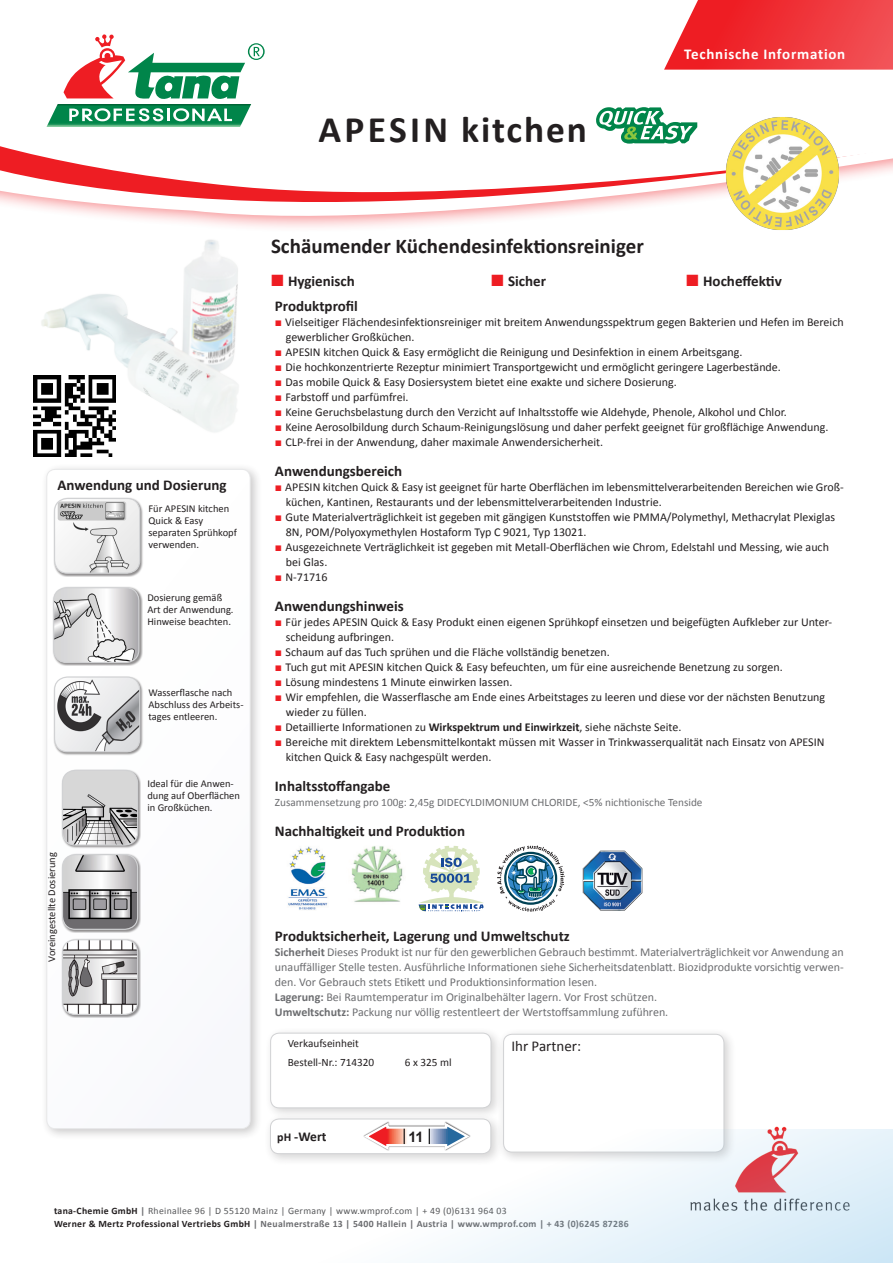
<style>
.page{position:relative;width:893px;height:1263px;background:#fff}
.page>*{position:absolute;margin:0;border:0;box-sizing:border-box;transform-origin:0 0}
.t1{font:700 37.5px "Calibri";letter-spacing:.05em;color:#231f20}
.t2{font:700 21px "Calibri";color:#231f20}
.t3{font:700 15px "Calibri";color:#231f20}
.t4{font:700 15px "Calibri";letter-spacing:.05em;color:#fff}
.t5{font:15px "Calibri";color:#231f20}
.t6{font:700 14.4px "Arial";color:#231f20}
.t7{font:700 13.5px "Calibri";color:#231f20}
.t8{font:12px "Calibri";color:#231f20}
.t9{font:12px/15px "Calibri";color:#6c6d70;text-align:justify}
.t10{font:11.25px "Calibri";color:#6c6d70}
.t11{font:11.25px "Calibri";color:#231f20}
.t12{font:10.5px/12px "Calibri";color:#231f20}
.t13{font:700 9.75px "Calibri";letter-spacing:.03em;color:#6c6d70}
.t14{font:9.75px "Calibri";letter-spacing:.03em;color:#57585a}
.s1{font-family:"Arial";font-weight:400;font-size:24.3px;color:#ee1d23}
.s2{font-family:"Arial";color:#ee1d23}
.s3{font-weight:700}
.s4{font-size:12px}
.s5{font-weight:700;color:#231f20}
.s6{font-weight:700;color:#6c6d70}
.s7{color:#231f20}
</style>
<div class="page">
<svg style="left:251px;top:222px;width:199px;height:6px"></svg>
<svg style="left:251px;top:212px;width:319px;height:10px"></svg>
<svg style="left:0;top:122px;width:893px;height:90px"></svg>
<div style="left:40px;top:463px;width:223px;height:678px;background:#231f20;opacity:.49"></div>
<div style="left:47px;top:469px;width:203px;height:660px;background:#fcfcfe;border-radius:9px"></div>
<div style="left:46px;top:469px;width:205px;height:660px;border:1px solid #d1d2d4;border-radius:9px"></div>
<svg style="left:664px;top:0;width:229px;height:70px;background:#f04247"></svg>
<svg style="left:375px;top:1121px;width:84px;height:8px"></svg>
<svg style="left:46px;top:34px;width:219px;height:93px"></svg>
<div style="left:264px;top:1026px;width:239px;height:94px;background:#231f20;opacity:.2"></div>
<div style="left:271px;top:1033px;width:220px;height:75px;background:#fff;border-radius:9px"></div>
<div style="left:270px;top:1033px;width:221px;height:75px;border:1px solid #d1d2d4;border-radius:9px"></div>
<div style="left:497px;top:1028px;width:239px;height:136px;background:#231f20;opacity:.2"></div>
<div style="left:504px;top:1034px;width:220px;height:118px;background:#fff;border-radius:9px"></div>
<div style="left:503px;top:1034px;width:221px;height:118px;border:1px solid #d1d2d4;border-radius:9px"></div>
<div style="left:53px;top:587px;width:90px;height:79px;background:#231f20;opacity:.5"></div>
<img style="left:54px;top:588px;width:85px;height:74px">
<div style="left:53px;top:587px;width:86px;height:76px;border:1px solid #d1d2d4;border-radius:13px"></div>
<img style="left:33px;top:201px;width:218px;height:241px">
<img style="left:288px;top:846px;width:40px;height:64px">
<img style="left:351px;top:846px;width:52px;height:56px">
<svg style="left:418px;top:846px;width:66px;height:65px"></svg>
<svg style="left:497px;top:845px;width:68px;height:66px"></svg>
<img style="left:582px;top:850px;width:61px;height:61px">
<div style="left:61px;top:769px;width:80px;height:80px;background:#231f20;opacity:.5"></div>
<img style="left:63px;top:770px;width:75px;height:75px">
<div style="left:62px;top:770px;width:76px;height:75px;border:1px solid #d1d2d4;border-radius:13px"></div>
<div style="left:61px;top:853px;width:80px;height:80px;background:#231f20;opacity:.5"></div>
<img style="left:63px;top:855px;width:75px;height:74px">
<div style="left:62px;top:854px;width:76px;height:76px;border:1px solid #d1d2d4;border-radius:13px"></div>
<div style="left:61px;top:939px;width:80px;height:79px;background:#231f20;opacity:.5"></div>
<img style="left:63px;top:940px;width:75px;height:74px">
<div style="left:62px;top:939px;width:76px;height:76px;border:1px solid #d1d2d4;border-radius:13px"></div>
<svg style="left:596px;top:107px;width:101px;height:37px"></svg>
<svg style="left:40px;top:1129px;width:853px;height:134px"></svg>
<div style="left:53px;top:497px;width:91px;height:80px;background:#231f20;opacity:.5"></div>
<img style="left:55px;top:499px;width:84px;height:74px">
<div style="left:54px;top:498px;width:86px;height:76px;border:1px solid #d1d2d4;border-radius:13px"></div>
<div style="left:53px;top:676px;width:91px;height:79px;background:#231f20;opacity:.5"></div>
<img style="left:55px;top:677px;width:85px;height:75px">
<div style="left:54px;top:676px;width:86px;height:76px;border:1px solid #d1d2d4;border-radius:13px"></div>
<img style="left:33px;top:375px;width:82px;height:82px">
<img style="left:724px;top:117px;width:117px;height:113px">
<p class="t1" style="left:319px;top:106px;width:270px">APESIN kitchen</p>
<p class="t4" style="left:684px;top:44px;width:163px">Technische Information</p>
<p class="t3" style="left:57px;top:475px;width:171px">Anwendung und Dosierung</p>
<p class="t12" style="left:148px;top:502px;width:90px">Für APESIN kitchen<br>Quick &amp; Easy separaten Sprühkopf verwenden.</p>
<p class="t12" style="left:147px;top:592px;width:88px">Dosierung gemäß<br>Art der Anwendung.<br>Hinweise beachten.</p>
<p class="t12" style="left:148px;top:687px;width:97px">Wasserflasche nach<br>Abschluss des Arbeits&shy;tages entleeren.</p>
<p class="t12" style="left:46px;top:962px;width:111px;rotate:-90deg">Voreingestellte Dosierung</p>
<p class="t12" style="left:147px;top:777px;width:94px">Ideal für die Anwen&shy;dung auf Oberflächen in Großküchen.</p>
<p class="t2" style="left:271px;top:233px;width:374px">Schäumender Küchendesinfektionsreiniger</p>
<p class="t3" style="left:270px;top:271px;width:86px"><span class="s1">■</span> Hygienisch</p>
<p class="t3" style="left:490px;top:271px;width:57px"><span class="s1">■</span> Sicher</p>
<p class="t3" style="left:685px;top:271px;width:98px"><span class="s1">■</span> Hocheffektiv</p>
<p class="t3" style="left:275px;top:296px;width:84px">Produktprofil</p>
<p class="t8" style="left:275px;top:314px;width:570px"><span class="s2">■</span> Vielseitiger Flächendesinfektionsreiniger mit breitem Anwendungsspektrum gegen Bakterien und Hefen im Bereich</p>
<p class="t8" style="left:286px;top:329px;width:130px">gewerblicher Großküchen.</p>
<p class="t8" style="left:275px;top:344px;width:469px"><span class="s2">■</span> APESIN kitchen Quick &amp; Easy ermöglicht die Reinigung und Desinfektion in einem Arbeitsgang.</p>
<p class="t8" style="left:275px;top:359px;width:507px"><span class="s2">■</span> Die hochkonzentrierte Rezeptur minimiert Transportgewicht und ermöglicht geringere Lagerbestände.</p>
<p class="t8" style="left:275px;top:374px;width:403px"><span class="s2">■</span> Das mobile Quick &amp; Easy Dosiersystem bietet eine exakte und sichere Dosierung.</p>
<p class="t8" style="left:275px;top:389px;width:135px"><span class="s2">■</span> Farbstoff und parfümfrei.</p>
<p class="t8" style="left:275px;top:404px;width:513px"><span class="s2">■</span> Keine Geruchsbelastung durch den Verzicht auf Inhaltsstoffe wie Aldehyde, Phenole, Alkohol und Chlor.</p>
<p class="t8" style="left:275px;top:419px;width:555px"><span class="s2">■</span> Keine Aerosolbildung durch Schaum-Reinigungslösung und daher perfekt geeignet für großflächige Anwendung.</p>
<p class="t8" style="left:275px;top:434px;width:330px"><span class="s2">■</span> CLP-frei in der Anwendung, daher maximale Anwendersicherheit.</p>
<p class="t3" style="left:275px;top:461px;width:129px">Anwendungsbereich</p>
<p class="t8" style="left:275px;top:479px;width:570px"><span class="s2">■</span> APESIN kitchen Quick &amp; Easy ist geeignet für harte Oberflächen im lebensmittelverarbeitenden Bereichen wie Groß-</p>
<p class="t8" style="left:286px;top:494px;width:377px">küchen, Kantinen, Restaurants und der lebensmittelverarbeitenden Industrie.</p>
<p class="t8" style="left:275px;top:509px;width:562px"><span class="s2">■</span> Gute Materialverträglichkeit ist gegeben mit gängigen Kunststoffen wie PMMA/Polymethyl, Methacrylat Plexiglas</p>
<p class="t8" style="left:286px;top:524px;width:302px">8N, POM/Polyoxymethylen Hostaform Typ C 9021, Typ 13021.</p>
<p class="t8" style="left:275px;top:539px;width:556px"><span class="s2">■</span> Ausgezeichnete Verträglichkeit ist gegeben mit Metall-Oberflächen wie Chrom, Edelstahl und Messing, wie auch</p>
<p class="t8" style="left:286px;top:554px;width:43px">bei Glas.</p>
<p class="t8" style="left:275px;top:569px;width:54px"><span class="s2">■</span> N-71716</p>
<p class="t3" style="left:275px;top:596px;width:130px">Anwendungshinweis</p>
<p class="t8" style="left:275px;top:614px;width:559px"><span class="s2">■</span> Für jedes APESIN Quick &amp; Easy Produkt einen eigenen Sprühkopf einsetzen und beigefügten Aufkleber zur Unter-</p>
<p class="t8" style="left:286px;top:629px;width:110px">scheidung aufbringen.</p>
<p class="t8" style="left:275px;top:644px;width:336px"><span class="s2">■</span> Schaum auf das Tuch sprühen und die Fläche vollständig benetzen.</p>
<p class="t8" style="left:275px;top:659px;width:509px"><span class="s2">■</span> Tuch gut mit APESIN kitchen Quick &amp; Easy befeuchten, um für eine ausreichende Benetzung zu sorgen.</p>
<p class="t8" style="left:275px;top:674px;width:239px"><span class="s2">■</span> Lösung mindestens 1 Minute einwirken lassen.</p>
<p class="t8" style="left:275px;top:689px;width:552px"><span class="s2">■</span> Wir empfehlen, die Wasserflasche am Ende eines Arbeitstages zu leeren und diese vor der nächsten Benutzung</p>
<p class="t8" style="left:286px;top:704px;width:82px">wieder zu füllen.</p>
<p class="t8" style="left:275px;top:719px;width:408px"><span class="s2">■</span> Detaillierte Informationen zu <span class="s3">Wirkspektrum und Einwirkzeit</span>, siehe nächste Seite.</p>
<p class="t8" style="left:275px;top:734px;width:551px"><span class="s2">■</span> Bereiche mit direktem Lebensmittelkontakt müssen mit Wasser in Trinkwasserqualität nach Einsatz von APESIN</p>
<p class="t8" style="left:286px;top:749px;width:207px">kitchen Quick &amp; Easy nachgespült werden.</p>
<p class="t3" style="left:275px;top:776px;width:117px">Inhaltsstoffangabe</p>
<p class="t10" style="left:275px;top:795px;width:429px">Zusammensetzung pro 100g: 2,45g DIDECYLDIMONIUM CHLORIDE, &lt;5% nichtionische Tenside</p>
<p class="t3" style="left:275px;top:821px;width:192px">Nachhaltigkeit und Produktion</p>
<p class="t3" style="left:275px;top:926px;width:296px">Produktsicherheit, Lagerung und Umweltschutz</p>
<p class="t9" style="left:275px;top:944px;width:570px"><span class="s3">Sicherheit</span> Dieses Produkt ist nur für den gewerblichen Gebrauch bestimmt. Materialverträglichkeit vor Anwendung an unauffälliger Stelle testen. Ausführliche Informationen siehe Sicherheitsdatenblatt. Biozidprodukte vorsichtig verwen&shy;den. Vor Gebrauch stets Etikett und Produktionsinformation lesen.</p>
<p class="t9" style="left:275px;top:989px;width:384px"><span class="s3">Lagerung:</span> Bei Raumtemperatur im Originalbehälter lagern. Vor Frost schützen.</p>
<p class="t9" style="left:275px;top:1004px;width:395px"><span class="s3">Umweltschutz:</span> Packung nur völlig restentleert der Wertstoffsammlung zuführen.</p>
<p class="t11" style="left:288px;top:1036px;width:73px">Verkaufseinheit</p>
<p class="t11" style="left:288px;top:1055px;width:88px">Bestell-Nr.: 714320</p>
<p class="t11" style="left:405px;top:1055px;width:48px">6 x 325 ml</p>
<p class="t7" style="left:277px;top:1127px;width:51px"><span class="s4">pH</span> -Wert</p>
<p class="t6" style="left:408px;top:1126px;width:17px">11</p>
<p class="t5" style="left:511px;top:1037px;width:71px">Ihr Partner:</p>
<p class="t14" style="left:54px;top:1204px;width:454px"><span class="s5">tana-Chemie GmbH</span> <span class="s6">|</span> Rheinallee 96 | D 55120 Mainz | Germany | www.wmprof.com | + 49 (0)6131 964 03</p>
<p class="t13" style="left:54px;top:1217px;width:576px"><span class="s7">Werner &amp; Mertz Professional Vertriebs GmbH</span> | Neualmerstraße 13 | 5400 Hallein | Austria | www.wmprof.com | + 43 (0)6245 87286</p>
</div>
